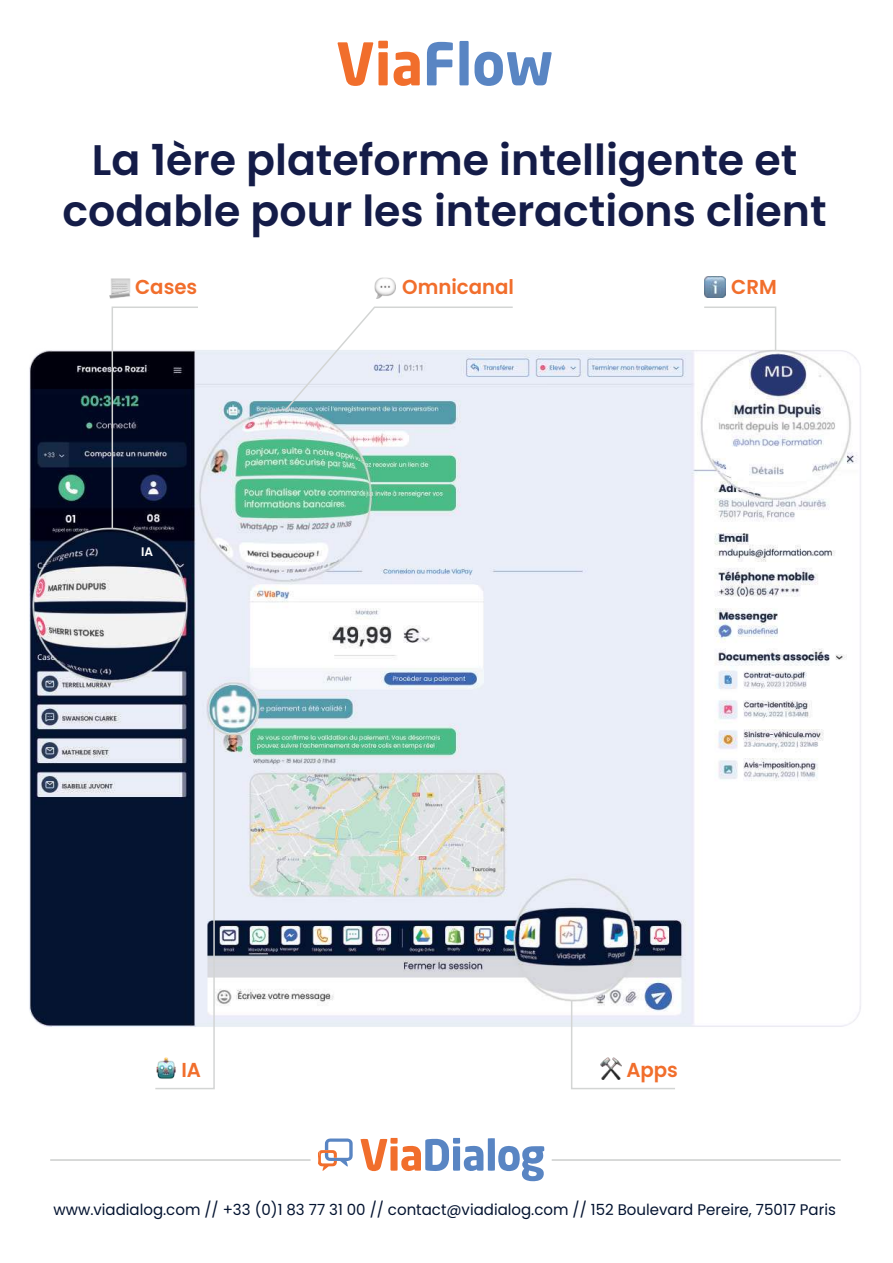
<style>
.page{position:relative;width:893px;height:1263px;background:#fff}
.page>*{position:absolute;margin:0;border:0;box-sizing:border-box;transform-origin:0 0}
.t1{font:700 57.9px "Neo Sans W1 G";color:#5985c3}
.t2{font:600 42.75px/51.2px "Poppins";color:#141c48;text-align:center}
.t3{font:600 20.25px "Poppins";color:#f16e2c}
.t4{font:15.3px "Poppins";color:#031330}
.t5{font:600 12.45px "Poppins";color:#fff}
.s1{color:#f16e2c}
</style>
<div class="page">
<img style="left:29px;top:278px;width:832px;height:749px">
<svg style="left:283px;top:306px;width:231px;height:106px"></svg>
<svg style="left:111px;top:306px;width:88px;height:223px"></svg>
<svg style="left:154px;top:725px;width:62px;height:365px"></svg>
<svg style="left:570px;top:999px;width:107px;height:91px"></svg>
<svg style="left:703px;top:306px;width:74px;height:46px"></svg>
<img style="left:375px;top:277px;width:21px;height:22px">
<img style="left:600px;top:1058px;width:21px;height:21px">
<img style="left:155px;top:1058px;width:22px;height:21px">
<img style="left:110px;top:278px;width:21px;height:21px">
<img style="left:705px;top:276px;width:21px;height:22px">
<svg style="left:318px;top:1138px;width:35px;height:33px"></svg>
<svg style="left:361px;top:1138px;width:183px;height:43px"></svg>
<hr style="left:552px;top:1159px;width:289px;height:2px;background:#d3d5d4">
<hr style="left:50px;top:1159px;width:260px;height:2px;background:#d3d5d4">
<h1 class="t1" style="left:336px;top:32px;width:219px"><span class="s1">Via</span>Flow</h1>
<h2 class="t2" style="left:63px;top:138px;width:766px">La 1ère plateforme intelligente et codable pour les interactions client</h2>
<h3 class="t3" style="left:135px;top:278px;width:64px">Cases</h3>
<p class="t5" style="left:141px;top:546px;width:14px">IA</p>
<h3 class="t3" style="left:402px;top:278px;width:113px">Omnicanal</h3>
<h3 class="t3" style="left:731px;top:278px;width:47px">CRM</h3>
<h3 class="t3" style="left:181px;top:1060px;width:21px">IA</h3>
<h3 class="t3" style="left:626px;top:1060px;width:53px">Apps</h3>
<p class="t4" style="left:53px;top:1200px;width:784px">www.viadialog.com // +33 (0)1 83 77 31 00 // contact@viadialog.com // 152 Boulevard Pereire, 75017 Paris</p>
</div>
